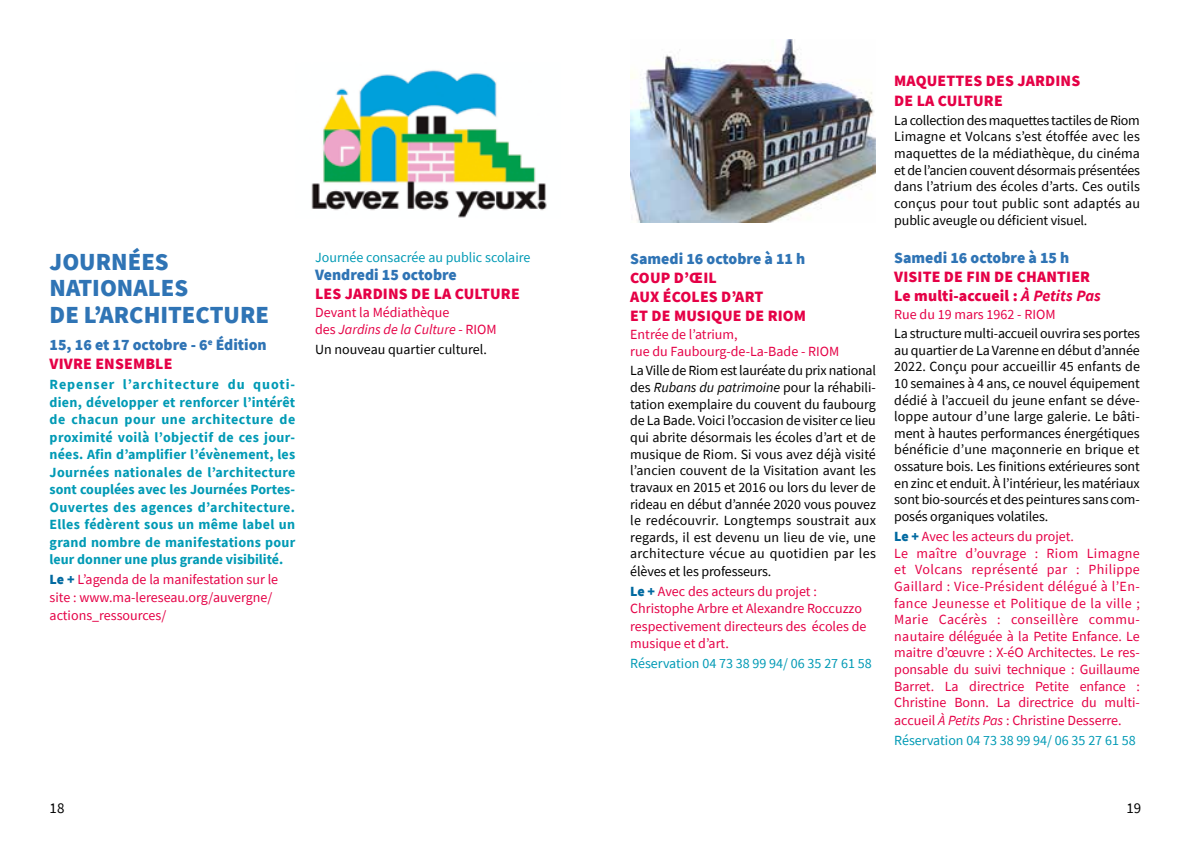
<style>
.page{position:relative;width:1191px;height:844px;background:#fff}
.page>*{position:absolute;margin:0;border:0;box-sizing:border-box;transform-origin:0 0}
.t1{font:900 24.5px/26.2px "Source Sans Pro";color:#2f74b5}
.t2{font:900 15.75px/19.2px "Source Sans Pro";letter-spacing:.01em;color:#e50046}
.t3{font:900 15.75px/19.2px "Source Sans Pro";color:#2f74b5}
.t4{font:14.88px "Source Sans Pro";color:#000}
.t5{font:14px/16.6px "Source Sans Pro";letter-spacing:-.01em;color:#000;text-align:justify}
.t6{font:14px/16.6px "Source Sans Pro";color:#e50046}
.t7{font:700 14px/17.5px "Source Sans Pro";color:#009ab5;text-align:justify}
.t8{font:14px "Source Sans Pro";color:#009ab5}
.s1{color:#e50046}
.s2{font-weight:900;color:#0069a0}
.s3{font-style:italic}
.s4{font-weight:700;font-style:italic}
</style>
<div class="page">
<img style="left:311px;top:70px;width:236px;height:148px">
<img style="left:630px;top:40px;width:246px;height:183px">
<h1 class="t1" style="left:50px;top:248px;width:221px">JOURNÉES<br>NATIONALES<br>DE L’ARCHITECTURE</h1>
<p class="t3" style="left:50px;top:335px;width:219px">15, 16 et 17 octobre - 6<sup>e</sup> Édition<br><span class="s1">VIVRE ENSEMBLE</span></p>
<p class="t7" style="left:50px;top:375px;width:247px">Repenser l’architecture du quoti&shy;dien, développer et renforcer l’intérêt de chacun pour une architecture de proximité voilà l’objectif de ces jour&shy;nées. Afin d’amplifier l’évènement, les Journées nationales de l’architecture sont couplées avec les Journées Portes-Ouvertes des agences d’architecture.<br>Elles fédèrent sous un même label un grand nombre de manifestations pour leur donner une plus grande visibilité.</p>
<p class="t6" style="left:50px;top:571px;width:230px;line-height:17.5px"><span class="s2">Le +</span> L’agenda de la manifestation sur le site : www.ma-lereseau.org/auvergne/ actions_ressources/</p>
<p class="t8" style="left:315px;top:248px;width:217px">Journée consacrée au public scolaire</p>
<p class="t3" style="left:315px;top:264px;width:143px">Vendredi 15 octobre</p>
<p class="t2" style="left:315px;top:284px;width:206px">LES JARDINS DE LA CULTURE</p>
<p class="t6" style="left:315px;top:303px;width:183px;line-height:17.5px">Devant la Médiathèque<br>des <span class="s3">Jardins de la Culture</span> - RIOM</p>
<p class="t5" style="left:315px;top:341px;width:173px">Un nouveau quartier culturel.</p>
<p class="t3" style="left:630px;top:248px;width:177px">Samedi 16 octobre à 11 h</p>
<p class="t2" style="left:630px;top:267px;width:177px">COUP D’ŒIL<br>AUX ÉCOLES D’ART<br>ET DE MUSIQUE DE RIOM</p>
<p class="t6" style="left:630px;top:325px;width:211px;line-height:17.5px">Entrée de l’atrium,<br>rue du Faubourg-de-La-Bade - RIOM</p>
<p class="t5" style="left:630px;top:362px;width:247px">La Ville de Riom est lauréate du prix national des <span class="s3">Rubans du patrimoine</span> pour la réhabili&shy;tation exemplaire du couvent du faubourg de La Bade. Voici l’occasion de visiter ce lieu qui abrite désormais les écoles d’art et de musique de Riom. Si vous avez déjà visité l’ancien couvent de la Visitation avant les travaux en 2015 et 2016 ou lors du lever de rideau en début d’année 2020 vous pouvez le redécouvrir. Longtemps soustrait aux regards, il est devenu un lieu de vie, une architecture vécue au quotidien par les élèves et les professeurs.</p>
<p class="t6" style="left:630px;top:582px;width:238px;line-height:17.5px"><span class="s2">Le +</span> Avec des acteurs du projet :<br>Christophe Arbre et Alexandre Roccuzzo respectivement directeurs des écoles de musique et d’art.</p>
<p class="t8" style="left:630px;top:654px;width:243px">Réservation 04 73 38 99 94/ 06 35 27 61 58</p>
<p class="t2" style="left:894px;top:71px;width:187px">MAQUETTES DES JARDINS<br>DE LA CULTURE</p>
<p class="t5" style="left:894px;top:111px;width:247px">La collection des maquettes tactiles de Riom Limagne et Volcans s’est étoffée avec les maquettes de la médiathèque, du cinéma et de l’ancien couvent désormais présentées dans l’atrium des écoles d’arts. Ces outils conçus pour tout public sont adaptés au public aveugle ou déficient visuel.</p>
<p class="t3" style="left:894px;top:248px;width:177px">Samedi 16 octobre à 15 h</p>
<p class="t2" style="left:894px;top:267px;width:208px">VISITE DE FIN DE CHANTIER<br>Le multi-accueil : <span class="s4">À Petits Pas</span></p>
<p class="t6" style="left:894px;top:306px;width:163px">Rue du 19 mars 1962 - RIOM</p>
<p class="t5" style="left:894px;top:325px;width:247px">La structure multi-accueil ouvrira ses portes au quartier de La Varenne en début d’année 2022. Conçu pour accueillir 45 enfants de 10 semaines à 4 ans, ce nouvel équipement dédié à l’accueil du jeune enfant se déve&shy;loppe autour d’une large galerie. Le bâti&shy;ment à hautes performances énergétiques bénéficie d’une maçonnerie en brique et ossature bois. Les finitions extérieures sont en zinc et enduit. À l’intérieur, les matériaux sont bio-sourcés et des peintures sans com&shy;posés organiques volatiles.</p>
<p class="t6" style="left:894px;top:528px;width:247px"><span class="s2">Le +</span> Avec les acteurs du projet.<br>Le maître d’ouvrage : Riom Limagne et Volcans représenté par : Philippe Gaillard : Vice-Président délégué à l’En&shy;fance Jeunesse et Politique de la ville ; Marie Cacérès : conseillère commu&shy;nautaire déléguée à la Petite Enfance. Le maitre d’œuvre : X-éO Architectes. Le res&shy;ponsable du suivi technique : Guillaume Barret. La directrice Petite enfance :<br>Christine Bonn. La directrice du multi&shy;accueil <span class="s3">À Petits Pas</span> : Christine Desserre.</p>
<p class="t8" style="left:894px;top:731px;width:243px">Réservation 04 73 38 99 94/ 06 35 27 61 58</p>
<p class="t4" style="left:50px;top:797px;width:16px">18</p>
<p class="t4" style="left:1126px;top:797px;width:16px">19</p>
</div>
